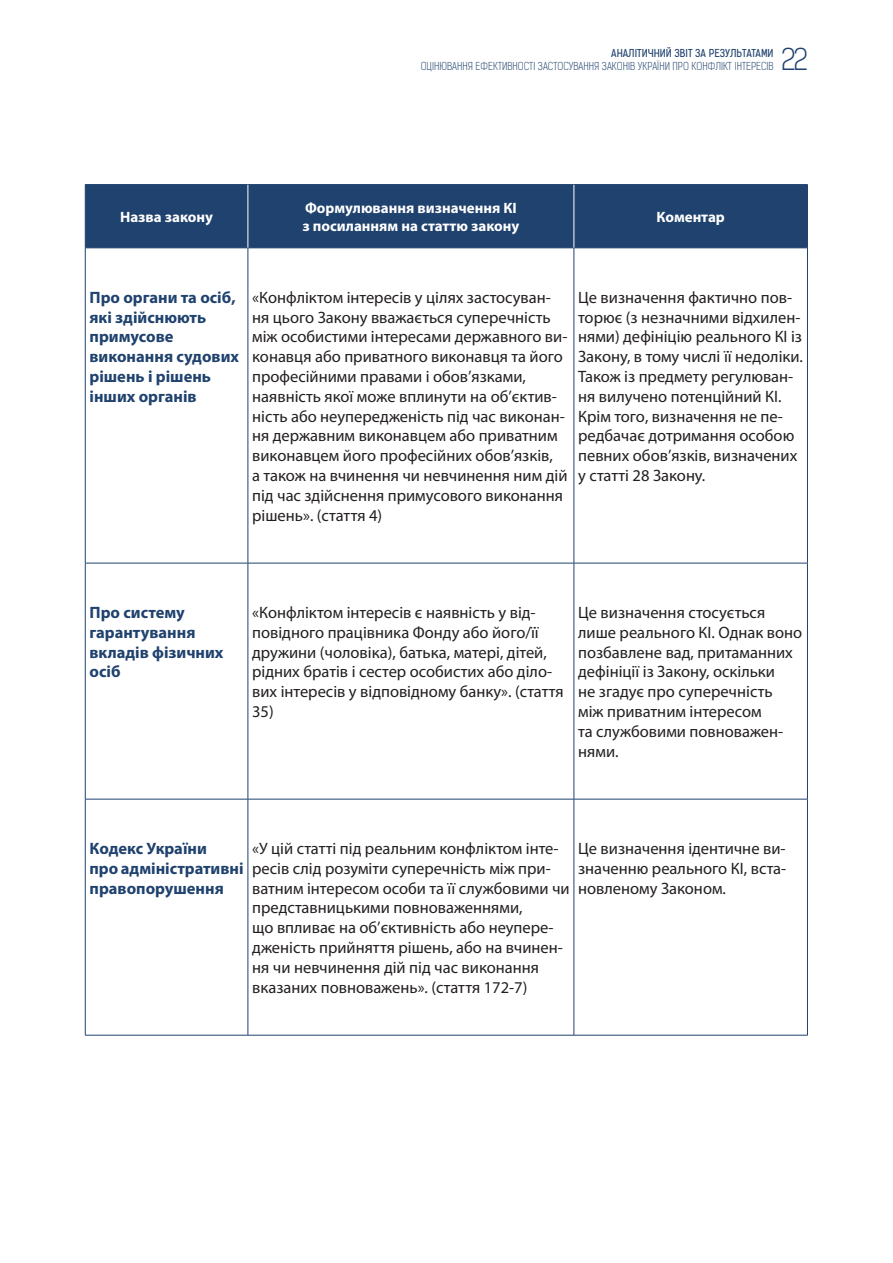
<style>
.page{position:relative;width:893px;height:1263px;background:#fff}
.page>*{position:absolute;margin:0;border:0;box-sizing:border-box;transform-origin:0 0}
.t1{font:28.8px "Kelson Sans Light RU";color:#20426e}
.t2{font:16.5px/19.8px "Myriad Pro";color:#231f20}
.t3{font:700 16.5px/19.8px "Myriad Pro";color:#20426e}
.t4{font:700 15px/18px "Myriad Pro";color:#fff}
.t5{font:10.5px "Kelson Sans Light RU";color:#20426e}
.t6{font:10.5px "Kelson Sans Regular RU";color:#20426e}
</style>
<div class="page">
<div style="left:86px;top:185px;width:721px;height:63px;background:#20426e"></div>
<hr style="left:85px;top:184px;width:163px;height:1px;background:#20426e">
<hr style="left:85px;top:185px;width:1px;height:63px;background:#20426e">
<hr style="left:248px;top:184px;width:326px;height:1px;background:#20426e">
<hr style="left:574px;top:184px;width:234px;height:1px;background:#20426e">
<hr style="left:807px;top:185px;width:1px;height:63px;background:#20426e">
<hr style="left:85px;top:248px;width:163px;height:1px;background:#20426e">
<hr style="left:248px;top:248px;width:326px;height:1px;background:#20426e">
<hr style="left:574px;top:248px;width:234px;height:1px;background:#20426e">
<hr style="left:248px;top:185px;width:1px;height:63px;background:#fff">
<hr style="left:574px;top:185px;width:1px;height:63px;background:#fff">
<hr style="left:85px;top:248px;width:1px;height:315px;background:#20426e">
<hr style="left:248px;top:248px;width:1px;height:315px;background:#20426e">
<hr style="left:574px;top:248px;width:1px;height:315px;background:#20426e">
<hr style="left:807px;top:248px;width:1px;height:315px;background:#20426e">
<hr style="left:85px;top:563px;width:163px;height:1px;background:#20426e">
<hr style="left:85px;top:563px;width:1px;height:236px;background:#20426e">
<hr style="left:248px;top:563px;width:326px;height:1px;background:#20426e">
<hr style="left:248px;top:563px;width:1px;height:236px;background:#20426e">
<hr style="left:574px;top:563px;width:234px;height:1px;background:#20426e">
<hr style="left:574px;top:563px;width:1px;height:236px;background:#20426e">
<hr style="left:807px;top:563px;width:1px;height:236px;background:#20426e">
<hr style="left:85px;top:799px;width:163px;height:1px;background:#20426e">
<hr style="left:85px;top:799px;width:1px;height:236px;background:#20426e">
<hr style="left:248px;top:799px;width:326px;height:1px;background:#20426e">
<hr style="left:248px;top:799px;width:1px;height:236px;background:#20426e">
<hr style="left:574px;top:799px;width:234px;height:1px;background:#20426e">
<hr style="left:574px;top:799px;width:1px;height:236px;background:#20426e">
<hr style="left:807px;top:799px;width:1px;height:236px;background:#20426e">
<hr style="left:85px;top:1035px;width:163px;height:1px;background:#20426e">
<hr style="left:248px;top:1035px;width:326px;height:1px;background:#20426e">
<hr style="left:574px;top:1035px;width:234px;height:1px;background:#20426e">
<p class="t6" style="left:611px;top:47px;width:164px">АНАЛІТИЧНИЙ ЗВІТ ЗА РЕЗУЛЬТАТАМИ</p>
<p class="t5" style="left:421px;top:60px;width:354px">ОЦІНЮВАННЯ ЕФЕКТИВНОСТІ ЗАСТОСУВАННЯ ЗАКОНІВ УКРАЇНИ ПРО КОНФЛІКТ ІНТЕРЕСІВ</p>
<h1 class="t1" style="left:781px;top:42px;width:28px">22</h1>
<p class="t4" style="left:120px;top:208px;width:95px">Назва закону</p>
<p class="t4" style="left:302px;top:199px;width:218px">Формулювання визначення КІ з посиланням на статтю закону</p>
<p class="t4" style="left:656px;top:208px;width:70px">Коментар</p>
<p class="t3" style="left:90px;top:287px;width:151px">Про органи та осіб, які здійснюють примусове виконання судових рішень і рішень інших органів</p>
<p class="t2" style="left:252px;top:288px;width:317px">«Конфліктом інтересів у цілях застосуван&shy;ня цього Закону вважається суперечність між особистими інтересами державного ви&shy;конавця або приватного виконавця та його професійними правами і обов’язками, наявність якої може вплинути на об’єктив&shy;ність або неупередженість під час виконан&shy;ня державним виконавцем або приватним виконавцем його професійних обов’язків,<br>а також на вчинення чи невчинення ним дій під час здійснення примусового виконання рішень». (стаття 4)</p>
<p class="t2" style="left:578px;top:288px;width:226px">Це визначення фактично пов&shy;торює (з незначними відхилен&shy;нями) дефініцію реального КІ із<br>Закону, в тому числі її недоліки.<br>Також із предмету регулюван&shy;ня вилучено потенційний КІ.<br>Крім того, визначення не пе&shy;редбачає дотримання особою певних обов’язків, визначених у статті 28 Закону.</p>
<p class="t3" style="left:90px;top:603px;width:135px">Про систему гарантування вкладів фізичних осіб</p>
<p class="t2" style="left:252px;top:603px;width:313px">«Конфліктом інтересів є наявність у від&shy;повідного працівника Фонду або його/її дружини (чоловіка), батька, матері, дітей, рідних братів і сестер особистих або діло&shy;вих інтересів у відповідному банку». (стаття 35)</p>
<p class="t2" style="left:578px;top:603px;width:225px">Це визначення стосується лише реального КІ. Однак воно позбавлене вад, притаманних дефініції із Закону, оскільки<br>не згадує про суперечність<br>між приватним інтересом<br>та службовими повноважен&shy;нями.</p>
<p class="t3" style="left:90px;top:839px;width:156px">Кодекс України<br>про адміністративні правопорушення</p>
<p class="t2" style="left:252px;top:839px;width:319px">«У цій статті під реальним конфліктом інте&shy;ресів слід розуміти суперечність між при&shy;ватним інтересом особи та її службовими чи представницькими повноваженнями,<br>що впливає на об’єктивність або неупере&shy;дженість прийняття рішень, або на вчинен&shy;ня чи невчинення дій під час виконання вказаних повноважень». (стаття 172‑7)</p>
<p class="t2" style="left:578px;top:839px;width:210px;text-align:justify">Це визначення ідентичне ви&shy;значенню реального КІ, вста&shy;новленому Законом.</p>
</div>
